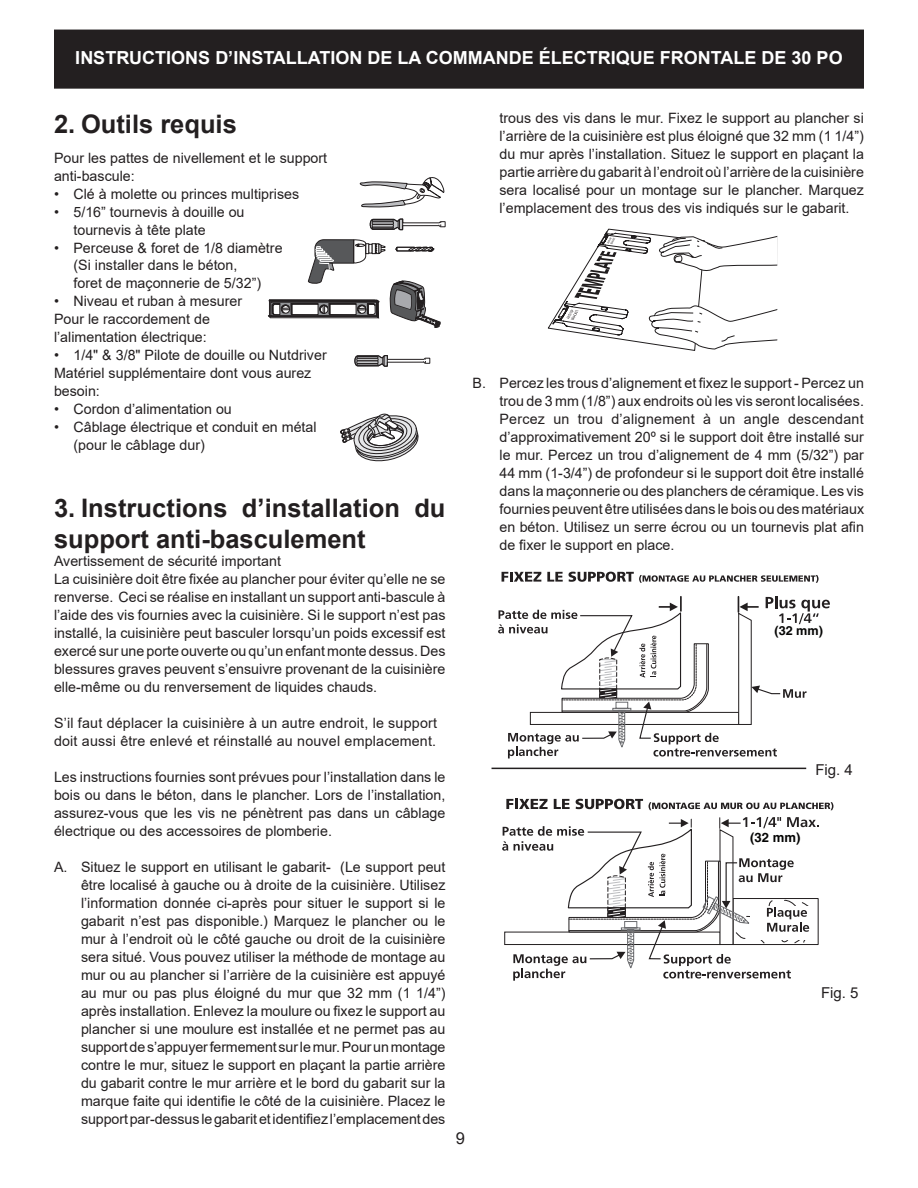
<style>
.page{position:relative;width:918px;height:1188px;background:#fff}
.page>*{position:absolute;margin:0;border:0;box-sizing:border-box;transform-origin:0 0}
.t1{font:700 25.5px/30.6px "Arial";color:#231f20}
.t2{font:700 18px "Arial";color:#fff}
.t3{font:16.5px "Arial";color:#231f20}
.t4{font:15px "Arial";color:#231f20}
.t5{font:14.25px/18px "Arial";color:#231f20}
.t6{font:700 13.05px "Helvetica";color:#050504}
.t7{font:700 12.6px "Helvetica";color:#050504}
</style>
<div class="page">
<div style="left:55px;top:30px;width:808px;height:58px;background:#231f20"></div>
<div style="left:54px;top:30px;width:810px;height:59px;border:2px solid #231f20"></div>
<svg style="left:360px;top:177px;width:84px;height:30px"></svg>
<svg style="left:370px;top:219px;width:76px;height:11px"></svg>
<svg style="left:354px;top:355px;width:76px;height:12px"></svg>
<svg style="left:269px;top:239px;width:171px;height:89px"></svg>
<svg style="left:340px;top:414px;width:79px;height:48px"></svg>
<div style="left:336px;top:450px;width:11px;height:21px;background:#fff"></div>
<svg style="left:547px;top:228px;width:231px;height:123px"></svg>
<hr style="left:492px;top:768px;width:314px;height:1px;background:#231f20">
<svg style="left:506px;top:799px;width:42px;height:10px"></svg>
<svg style="left:554px;top:799px;width:16px;height:10px"></svg>
<svg style="left:576px;top:799px;width:67px;height:10px"></svg>
<svg style="left:649px;top:802px;width:184px;height:8px"></svg>
<svg style="left:502px;top:817px;width:317px;height:164px"></svg>
<svg style="left:502px;top:572px;width:39px;height:10px"></svg>
<svg style="left:547px;top:572px;width:16px;height:10px"></svg>
<svg style="left:569px;top:572px;width:250px;height:11px"></svg>
<svg style="left:498px;top:596px;width:332px;height:162px"></svg>
<p class="t2" style="left:75px;top:45px;width:769px">INSTRUCTIONS D’INSTALLATION DE LA COMMANDE ÉLECTRIQUE FRONTALE DE 30 PO</p>
<h1 class="t1" style="left:54px;top:109px;width:184px">2. Outils requis</h1>
<p class="t5" style="left:54px;top:149px;width:275px">Pour les pattes de nivellement et le support anti-bascule:</p>
<p class="t5" style="left:54px;top:185px;width:247px">• Clé à molette ou princes multiprises</p>
<p class="t5" style="left:73px;top:203px;width:173px;text-indent:-19px">• 5/16” tournevis à douille ou tournevis à tête plate</p>
<p class="t5" style="left:73px;top:239px;width:211px;line-height:17.5px;text-indent:-19px">• Perceuse &amp; foret de 1/8 diamètre (Si installer dans le béton,<br>foret de maçonnerie de 5/32”)</p>
<p class="t5" style="left:54px;top:292px;width:190px">• Niveau et ruban à mesurer<br>Pour le raccordement de l’alimentation électrique:</p>
<p class="t5" style="left:54px;top:346px;width:274px">• 1/4" &amp; 3/8" Pilote de douille ou Nutdriver<br>Matériel supplémentaire dont vous aurez besoin:</p>
<p class="t5" style="left:54px;top:400px;width:179px">• Cordon d’alimentation ou</p>
<p class="t5" style="left:73px;top:418px;width:245px;text-indent:-19px">• Câblage électrique et conduit en métal (pour le câblage dur)</p>
<h1 class="t1" style="left:54px;top:493px;width:393px">3. Instructions d’installation du support anti-basculement</h1>
<p class="t5" style="left:54px;top:552px;width:393px">Avertissement de sécurité important<br>La cuisinière doit être fixée au plancher pour éviter qu’elle ne se renverse. Ceci se réalise en installant un support anti-bascule à l’aide des vis fournies avec la cuisinière. Si le support n’est pas installé, la cuisinière peut basculer lorsqu’un poids excessif est exercé sur une porte ouverte ou qu’un enfant monte dessus. Des blessures graves peuvent s’ensuivre provenant de la cuisinière elle-même ou du renversement de liquides chauds.</p>
<p class="t5" style="left:54px;top:714px;width:385px">S’il faut déplacer la cuisinière à un autre endroit, le support doit aussi être enlevé et réinstallé au nouvel emplacement.</p>
<p class="t5" style="left:54px;top:768px;width:393px;text-align:justify">Les instructions fournies sont prévues pour l’installation dans le bois ou dans le béton, dans le plancher. Lors de l’installation, assurez-vous que les vis ne pénètrent pas dans un câblage électrique ou des accessoires de plomberie.</p>
<p class="t5" style="left:81px;top:858px;width:366px;text-align:justify;text-indent:-27px">A. Situez le support en utilisant le gabarit- (Le support peut être localisé à gauche ou à droite de la cuisinière. Utilisez l’information donnée ci-après pour situer le support si le gabarit n’est pas disponible.) Marquez le plancher ou le mur à l’endroit où le côté gauche ou droit de la cuisinière sera situé. Vous pouvez utiliser la méthode de montage au mur ou au plancher si l’arrière de la cuisinière est appuyé au mur ou pas plus éloigné du mur que 32 mm (1 1/4”) après installation. Enlevez la moulure ou fixez le support au plancher si une moulure est installée et ne permet pas au support de s’appuyer fermement sur le mur. Pour un montage contre le mur, situez le support en plaçant la partie arrière du gabarit contre le mur arrière et le bord du gabarit sur la marque faite qui identifie le côté de la cuisinière. Placez le support par-dessus le gabarit et identifiez l’emplacement des</p>
<p class="t5" style="left:499px;top:109px;width:366px;text-align:justify">trous des vis dans le mur. Fixez le support au plancher si l’arrière de la cuisinière est plus éloigné que 32 mm (1 1/4”) du mur après l’installation. Situez le support en plaçant la partie arrière du gabarit à l’endroit où l’arrière de la cuisinière sera localisé pour un montage sur le plancher. Marquez l’emplacement des trous des vis indiqués sur le gabarit.</p>
<p class="t5" style="left:500px;top:373px;width:366px;text-align:justify;text-indent:-27px">B. Percez les trous d’alignement et fixez le support - Percez un trou de 3 mm (1/8”) aux endroits où les vis seront localisées.<br>Percez un trou d’alignement à un angle descendant d’approximativement 20º si le support doit être installé sur le mur. Percez un trou d’alignement de 4 mm (5/32”) par 44 mm (1-3/4”) de profondeur si le support doit être installé dans la maçonnerie ou des planchers de céramique. Les vis fournies peuvent être utilisées dans le bois ou des matériaux en béton. Utilisez un serre écrou ou un tournevis plat afin de fixer le support en place.</p>
<p class="t7" style="left:737px;top:411px;width:50px">(32 mm)</p>
<p class="t7" style="left:774px;top:623px;width:50px">(32 mm)</p>
<p class="t4" style="left:815px;top:760px;width:39px">Fig. 4</p>
<p class="t6" style="left:750px;top:829px;width:52px">(32 mm)</p>
<p class="t3" style="left:456px;top:1127px;width:11px">9</p>
<p class="t4" style="left:821px;top:982px;width:39px">Fig. 5</p>
</div>
